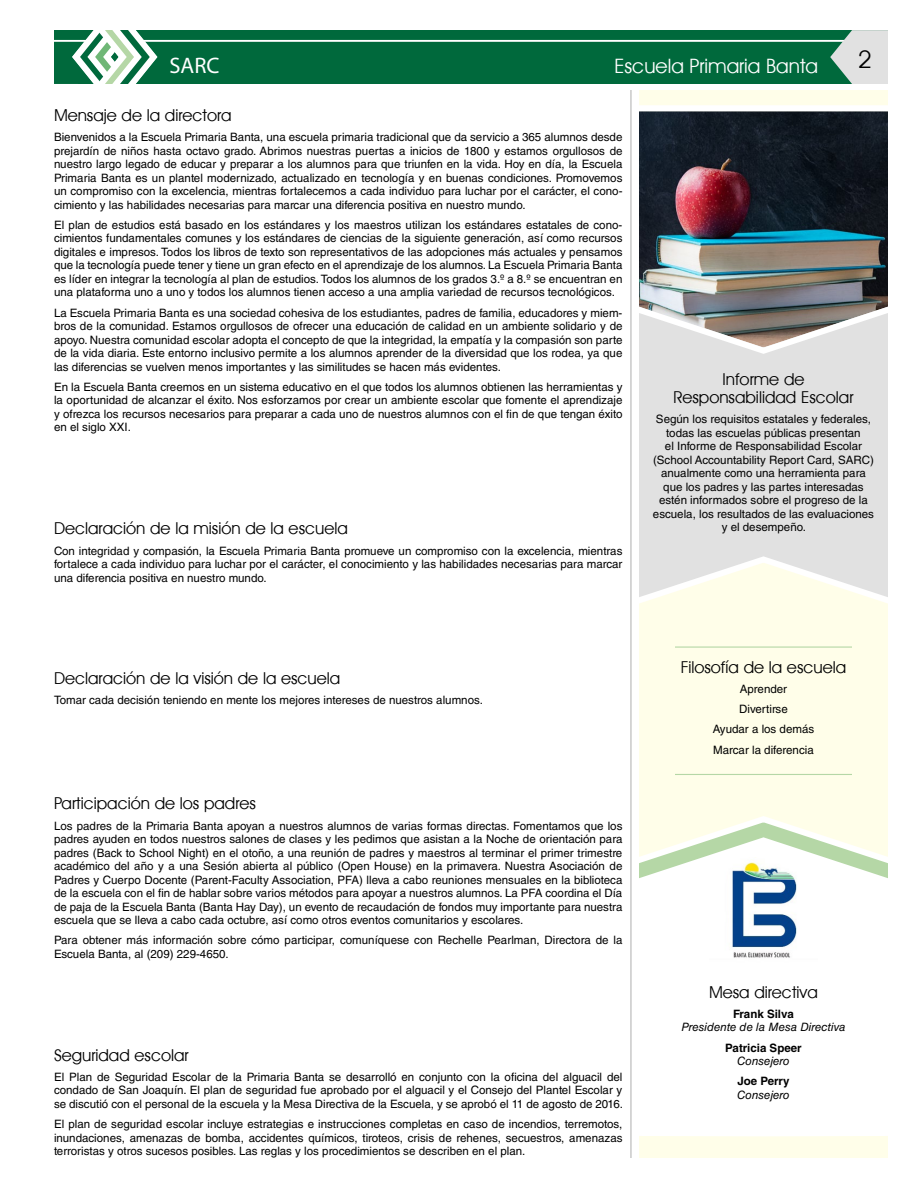
<style>
.page{position:relative;width:918px;height:1188px;background:#fff}
.page>*{position:absolute;margin:0;border:0;box-sizing:border-box;transform-origin:0 0}
.t1{font:30px "Avant Garde T.";color:#010101}
.t2{font:24px "Avant Garde T.";color:#fff}
.t3{font:22.5px "Myriad Pro";color:#fff}
.t4{font:19.8px/18px "Avant Garde T.";color:#010101;text-align:center}
.t5{font:11.55px/13.5px "Helvetica LT Std";color:#010101;text-align:justify}
.t6{font:italic 11.55px "Helvetica LT Std";color:#010101}
.t7{font:700 11.55px "Helvetica LT Std";color:#010101}
</style>
<div class="page">
<div style="left:639px;top:90px;width:249px;height:1068px;background:#fffee9"></div>
<hr style="left:630px;top:90px;width:2px;height:1068px;background:#c8c8c8">
<div style="left:54px;top:30px;width:776px;height:54px;background:#00693c"></div>
<hr style="left:54px;top:40px;width:834px;height:2px;background:#fff">
<svg style="left:830px;top:30px;width:58px;height:54px"></svg>
<svg style="left:67px;top:30px;width:95px;height:54px"></svg>
<svg style="left:631px;top:358px;width:257px;height:252px"></svg>
<img style="left:631px;top:102px;width:257px;height:256px">
<div style="left:631px;top:891px;width:257px;height:248px;background:#fff"></div>
<svg style="left:631px;top:812px;width:257px;height:79px"></svg>
<img style="left:710px;top:858px;width:107px;height:112px">
<hr style="left:675px;top:646px;width:177px;height:2px;background:#b5d7a6">
<hr style="left:675px;top:774px;width:177px;height:1px;background:#b5d7a6">
<h3 class="t3" style="left:170px;top:51px;width:52px">SARC</h3>
<h2 class="t2" style="left:614px;top:53px;width:205px">Escuela Primaria Banta</h2>
<h1 class="t1" style="left:858px;top:44px;width:16px">2</h1>
<h3 class="t4" style="left:54px;top:106px;width:179px">Mensaje de la directora</h3>
<p class="t5" style="left:54px;top:130px;width:570px">Bienvenidos a la Escuela Primaria Banta, una escuela primaria tradicional que da servicio a 365 alumnos desde prejardín de niños hasta octavo grado. Abrimos nuestras puertas a inicios de 1800 y estamos orgullosos de nuestro largo legado de educar y preparar a los alumnos para que triunfen en la vida. Hoy en día, la Escuela Primaria Banta es un plantel modernizado, actualizado en tecnología y en buenas condiciones. Promovemos un compromiso con la excelencia, mientras fortalecemos a cada individuo para luchar por el carácter, el cono&shy;cimiento y las habilidades necesarias para marcar una diferencia positiva en nuestro mundo.</p>
<p class="t5" style="left:54px;top:218px;width:570px">El plan de estudios está basado en los estándares y los maestros utilizan los estándares estatales de cono&shy;cimientos fundamentales comunes y los estándares de ciencias de la siguiente generación, así como recursos digitales e impresos. Todos los libros de texto son representativos de las adopciones más actuales y pensamos que la tecnología puede tener y tiene un gran efecto en el aprendizaje de los alumnos. La Escuela Primaria Banta es líder en integrar la tecnología al plan de estudios. Todos los alumnos de los grados 3.º a 8.º se encuentran en una plataforma uno a uno y todos los alumnos tienen acceso a una amplia variedad de recursos tecnológicos.</p>
<p class="t5" style="left:54px;top:306px;width:570px">La Escuela Primaria Banta es una sociedad cohesiva de los estudiantes, padres de familia, educadores y miem&shy;bros de la comunidad. Estamos orgullosos de ofrecer una educación de calidad en un ambiente solidario y de apoyo. Nuestra comunidad escolar adopta el concepto de que la integridad, la empatía y la compasión son parte de la vida diaria. Este entorno inclusivo permite a los alumnos aprender de la diversidad que los rodea, ya que las diferencias se vuelven menos importantes y las similitudes se hacen más evidentes.</p>
<p class="t5" style="left:54px;top:380px;width:570px">En la Escuela Banta creemos en un sistema educativo en el que todos los alumnos obtienen las herramientas y la oportunidad de alcanzar el éxito. Nos esforzamos por crear un ambiente escolar que fomente el aprendizaje y ofrezca los recursos necesarios para preparar a cada uno de nuestros alumnos con el fin de que tengan éxito en el siglo XXI.</p>
<h3 class="t4" style="left:674px;top:370px;width:181px">Informe de<br>Responsabilidad Escolar</h3>
<p class="t5" style="left:653px;top:413px;width:223px;text-align:center">Según los requisitos estatales y federales, todas las escuelas públicas presentan<br>el Informe de Responsabilidad Escolar (School Accountability Report Card, SARC) anualmente como una herramienta para que los padres y las partes interesadas estén informados sobre el progreso de la escuela, los resultados de las evaluaciones y el desempeño.</p>
<h3 class="t4" style="left:54px;top:519px;width:295px">Declaración de la misión de la escuela</h3>
<p class="t5" style="left:54px;top:544px;width:570px">Con integridad y compasión, la Escuela Primaria Banta promueve un compromiso con la excelencia, mientras fortalece a cada individuo para luchar por el carácter, el conocimiento y las habilidades necesarias para marcar una diferencia positiva en nuestro mundo.</p>
<h3 class="t4" style="left:54px;top:669px;width:288px">Declaración de la visión de la escuela</h3>
<p class="t5" style="left:54px;top:693px;width:430px">Tomar cada decisión teniendo en mente los mejores intereses de nuestros alumnos.</p>
<h3 class="t4" style="left:54px;top:794px;width:204px">Participación de los padres</h3>
<p class="t5" style="left:54px;top:819px;width:570px">Los padres de la Primaria Banta apoyan a nuestros alumnos de varias formas directas. Fomentamos que los padres ayuden en todos nuestros salones de clases y les pedimos que asistan a la Noche de orientación para padres (Back to School Night) en el otoño, a una reunión de padres y maestros al terminar el primer trimestre académico del año y a una Sesión abierta al público (Open House) en la primavera. Nuestra Asociación de Padres y Cuerpo Docente (Parent-Faculty Association, PFA) lleva a cabo reuniones mensuales en la biblioteca de la escuela con el fin de hablar sobre varios métodos para apoyar a nuestros alumnos. La PFA coordina el Día de paja de la Escuela Banta (Banta Hay Day), un evento de recaudación de fondos muy importante para nuestra escuela que se lleva a cabo cada octubre, así como otros eventos comunitarios y escolares.</p>
<p class="t5" style="left:54px;top:933px;width:570px">Para obtener más información sobre cómo participar, comuníquese con Rechelle Pearlman, Directora de la<br>Escuela Banta, al (209) 229-4650.</p>
<h3 class="t4" style="left:54px;top:1046px;width:136px">Seguridad escolar</h3>
<p class="t5" style="left:54px;top:1070px;width:571px">El Plan de Seguridad Escolar de la Primaria Banta se desarrolló en conjunto con la oficina del alguacil del condado de San Joaquín. El plan de seguridad fue aprobado por el alguacil y el Consejo del Plantel Escolar y se discutió con el personal de la escuela y la Mesa Directiva de la Escuela, y se aprobó el 11 de agosto de 2016.</p>
<p class="t5" style="left:54px;top:1117px;width:570px">El plan de seguridad escolar incluye estrategias e instrucciones completas en caso de incendios, terremotos, inundaciones, amenazas de bomba, accidentes químicos, tiroteos, crisis de rehenes, secuestros, amenazas terroristas y otros sucesos posibles. Las reglas y los procedimientos se describen en el plan.</p>
<h3 class="t4" style="left:681px;top:658px;width:167px">Filosofía de la escuela</h3>
<p class="t5" style="left:713px;top:679px;width:103px;line-height:20.2px;text-align:center">Aprender<br>Divertirse<br>Ayudar a los demás<br>Marcar la diferencia</p>
<h3 class="t4" style="left:709px;top:983px;width:110px">Mesa directiva</h3>
<p class="t7" style="left:733px;top:1007px;width:62px">Frank Silva</p>
<p class="t6" style="left:682px;top:1021px;width:165px">Presidente de la Mesa Directiva</p>
<p class="t7" style="left:725px;top:1041px;width:78px">Patricia Speer</p>
<p class="t6" style="left:737px;top:1054px;width:54px">Consejero</p>
<p class="t7" style="left:737px;top:1074px;width:54px">Joe Perry</p>
<p class="t6" style="left:737px;top:1088px;width:54px">Consejero</p>
</div>
